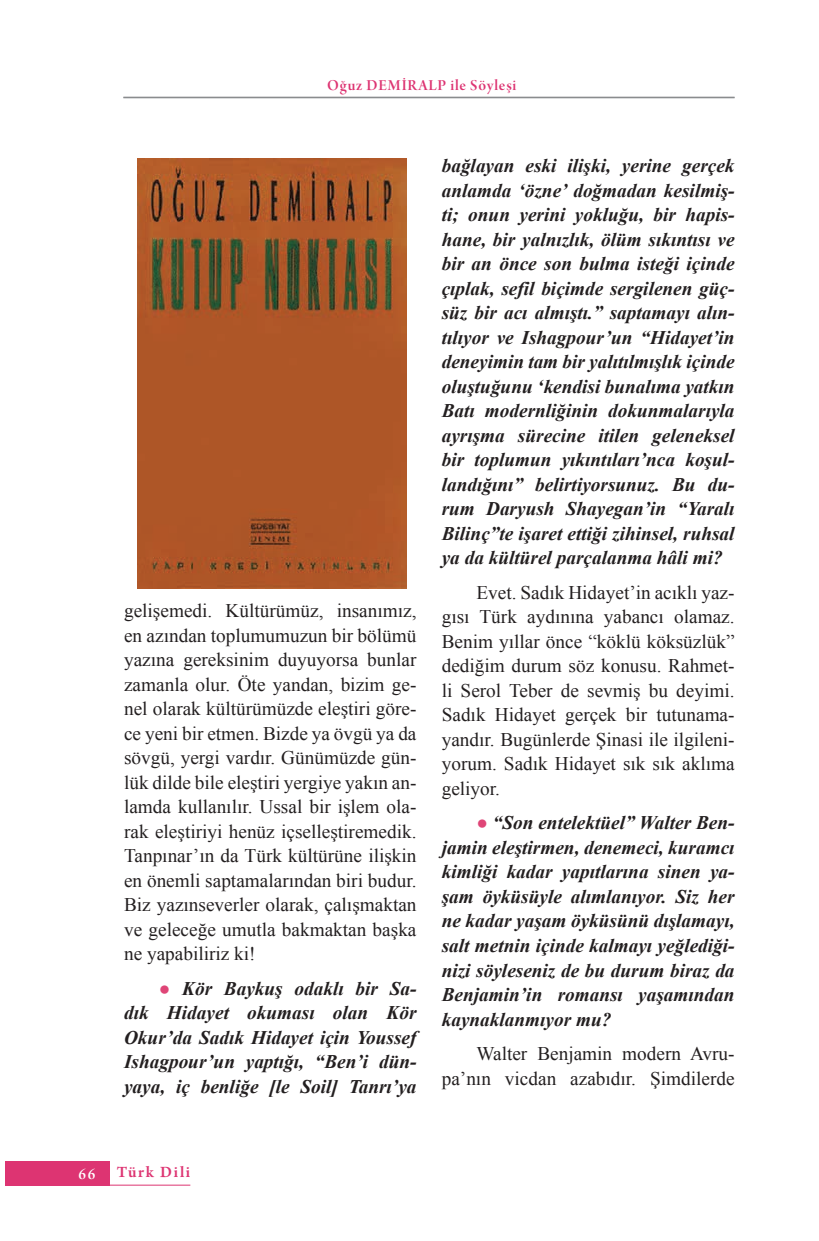
<style>
.page{position:relative;width:819px;height:1241px;background:#fff}
.page>*{position:absolute;margin:0;border:0;box-sizing:border-box;transform-origin:0 0}
.t1{font:italic 700 19.25px/24.5px "Times New Roman";color:#231f20;text-align:justify}
.t2{font:19.25px/24.5px "Times New Roman";color:#231f20;text-align:justify}
.t3{font:600 16.62px "Arno Pro";letter-spacing:.1em;color:#dd3472}
.t4{font:16.1px "Arno Pro Smbd Display";letter-spacing:.05em;color:#dd3472}
.t5{font:16.1px "Arno Pro Smbd Display";color:#fff}
.s1{font-style:normal;color:#df4577}
</style>
<div class="page">
<hr style="left:123px;top:97px;width:611px;height:1px;background:#808285">
<div style="left:5px;top:1160px;width:104px;height:25px;background:#dd3472"></div>
<hr style="left:109px;top:1184px;width:81px;height:1px;background:#dd3472">
<img style="left:138px;top:159px;width:268px;height:429px">
<p class="t4" style="left:327px;top:77px;width:191px">Oğuz DEMİRALP ile Söyleşi</p>
<p class="t2" style="left:124px;top:598px;width:294px">gelişemedi. Kültürümüz, insanımız, en azından toplumumuzun bir bölümü yazına gereksinim duyuyorsa bunlar zamanla olur. Öte yandan, bizim ge&shy;nel olarak kültürümüzde eleştiri göre&shy;ce yeni bir etmen. Bizde ya övgü ya da sövgü, yergi vardır. Günümüzde gün&shy;lük dilde bile eleştiri yergiye yakın an&shy;lamda kullanılır. Ussal bir işlem ola&shy;rak eleştiriyi henüz içselleştiremedik.<br>Tanpınar’ın da Türk kültürüne ilişkin en önemli saptamalarından biri budur.<br>Biz yazınseverler olarak, çalışmaktan ve geleceğe umutla bakmaktan başka ne yapabiliriz ki!</p>
<p class="t1" style="left:124px;top:975px;width:294px;text-indent:35px"><span class="s1">●</span> Kör Baykuş odaklı bir Sa&shy;dık Hidayet okuması olan Kör Okur’da Sadık Hidayet için Youssef Ishagpour’un yaptığı, “Ben’i dün&shy;yaya, iç benliğe [le Soil] Tanrı’ya</p>
<p class="t1" style="left:441px;top:153px;width:294px">bağlayan eski ilişki, yerine gerçek anlamda ‘özne’ doğmadan kesilmiş&shy;ti; onun yerini yokluğu, bir hapis&shy;hane, bir yalnızlık, ölüm sıkıntısı ve bir an önce son bulma isteği içinde çıplak, sefil biçimde sergilenen güç&shy;süz bir acı almıştı.” saptamayı alın&shy;tılıyor ve Ishagpour’un “Hidayet’in deneyimin tam bir yalıtılmışlık içinde oluştuğunu ‘kendisi bunalıma yatkın Batı modernliğinin dokunmalarıyla ayrışma sürecine itilen geleneksel bir toplumun yıkıntıları’nca koşul&shy;landığını” belirtiyorsunuz. Bu du&shy;rum Daryush Shayegan’in “Yaralı Bilinç”te işaret ettiği zihinsel, ruhsal ya da kültürel parçalanma hâli mi?</p>
<p class="t2" style="left:441px;top:579px;width:294px;text-indent:35px">Evet. Sadık Hidayet’in acıklı yaz&shy;gısı Türk aydınına yabancı olamaz.<br>Benim yıllar önce “köklü köksüzlük” dediğim durum söz konusu. Rahmet&shy;li Serol Teber de sevmiş bu deyimi.<br>Sadık Hidayet gerçek bir tutunama&shy;yandır. Bugünlerde Şinasi ile ilgileni&shy;yorum. Sadık Hidayet sık sık aklıma geliyor.</p>
<p class="t1" style="left:441px;top:810px;width:294px;text-indent:35px"><span class="s1">●</span> “Son entelektüel” Walter Ben&shy;jamin eleştirmen, denemeci, kuramcı kimliği kadar yapıtlarına sinen ya&shy;şam öyküsüyle alımlanıyor. Siz her ne kadar yaşam öyküsünü dışlamayı, salt metnin içinde kalmayı yeğlediği&shy;nizi söyleseniz de bu durum biraz da Benjamin’in romansı yaşamından kaynaklanmıyor mu?</p>
<p class="t2" style="left:441px;top:1040px;width:294px;text-align:right">Walter Benjamin modern Avru&shy;pa’nın vicdan azabıdır. Şimdilerde</p>
<p class="t5" style="left:79px;top:1164px;width:18px">66</p>
<p class="t3" style="left:117px;top:1162px;width:75px">Türk Dili</p>
</div>
